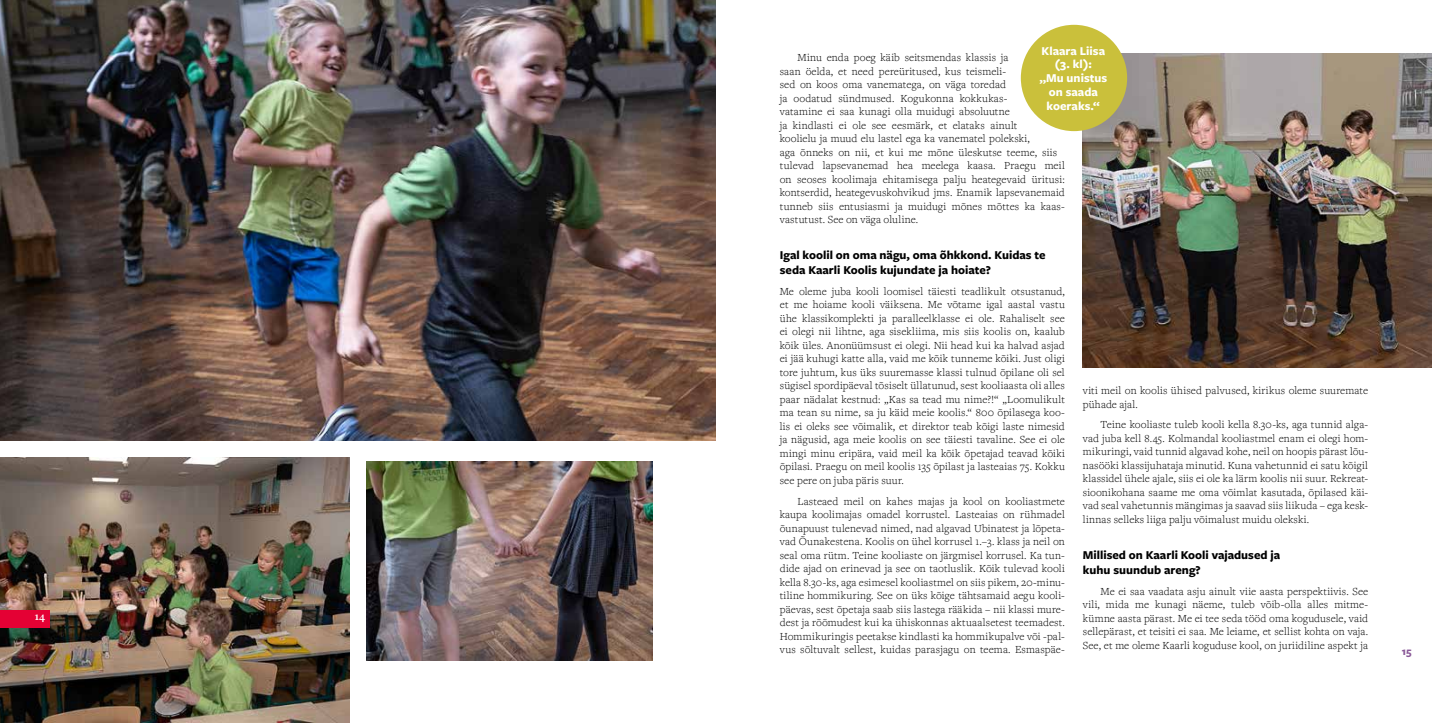
<style>
.page{position:relative;width:1432px;height:723px;background:#fff}
.page>*{position:absolute;margin:0;border:0;box-sizing:border-box;transform-origin:0 0}
.t1{font:700 12.5px/15px "Freight Sans Pro";color:#000}
.t2{font:700 12.5px/13.8px "Freight Sans Pro";color:#fff;text-align:center}
.t3{font:300 11.25px/13.5px "Freight Text Pro";letter-spacing:.01em;color:#000}
.t4{font:700 11.25px "Freight Sans Pro";color:#8a5998}
.t5{font:700 11.25px "Freight Text Pro";color:#fff}
</style>
<div class="page">
<img style="left:1082px;top:53px;width:349px;height:314px">
<img style="left:0;top:457px;width:349px;height:266px">
<div style="left:0;top:610px;width:50px;height:18px;background:#e40134"></div>
<img style="left:0;top:0;width:716px;height:441px">
<img style="left:367px;top:462px;width:285px;height:198px">
<div style="left:1020px;top:25px;width:107px;height:106px;background:#cac03b;border-radius:50%"></div>
<p class="t5" style="left:35px;top:609px;width:12px">14</p>
<p class="t2" style="left:1039px;top:43px;width:69px">Klaara Liisa (3. kl):<br>„Mu unistus on saada koeraks.“</p>
<p class="t3" style="left:780px;top:50px;width:287px;text-indent:18px">Minu enda poeg käib seitsmendas klassis ja<br>saan öelda, et need pereüritused, kus teismeli-<br>sed on koos oma vanematega, on väga toredad<br>ja oodatud sündmused. Kogukonna kokkukas-<br>vatamine ei saa kunagi olla muidugi absoluutne<br>ja kindlasti ei ole see eesmärk, et elataks ainult<br>koolielu ja muud elu lastel ega ka vanematel polekski,<br>aga õnneks on nii, et kui me mõne üleskutse teeme, siis tulevad lapsevanemad hea meelega kaasa. Praegu meil on seoses koolimaja ehitamisega palju heategevaid üritusi: kontserdid, heategevuskohvikud jms. Enamik lapsevanemaid tunneb siis entusiasmi ja muidugi mõnes mõttes ka kaas&shy;vastutust. See on väga oluline.</p>
<p class="t1" style="left:780px;top:247px;width:267px">Igal koolil on oma nägu, oma õhkkond. Kuidas te seda Kaarli Koolis kujundate ja hoiate?</p>
<p class="t3" style="left:780px;top:284px;width:287px;text-align:justify">Me oleme juba kooli loomisel täiesti teadlikult otsustanud, et me hoiame kooli väiksena. Me võtame igal aastal vastu ühe klassikomplekti ja paralleelklasse ei ole. Rahaliselt see ei olegi nii lihtne, aga sisekliima, mis siis koolis on, kaalub kõik üles. Anonüümsust ei olegi. Nii head kui ka halvad asjad ei jää kuhugi katte alla, vaid me kõik tunneme kõiki. Just oligi tore juhtum, kus üks suuremasse klassi tulnud õpilane oli sel sügisel spordipäeval tõsiselt üllatunud, sest kooliaasta oli alles paar nädalat kestnud: „Kas sa tead mu nime?!“ „Loomulikult ma tean su nime, sa ju käid meie koolis.“ 800 õpilasega koo&shy;lis ei oleks see võimalik, et direktor teab kõigi laste nimesid ja nägusid, aga meie koolis on see täiesti tavaline. See ei ole mingi minu eripära, vaid meil ka kõik õpetajad teavad kõiki õpilasi. Praegu on meil koolis 135 õpilast ja lasteaias 75. Kokku see pere on juba päris suur.</p>
<p class="t3" style="left:780px;top:494px;width:287px;text-align:justify;text-indent:18px">Lasteaed meil on kahes majas ja kool on kooliastmete kaupa koolimajas omadel korrustel. Lasteaias on rühmadel õunapuust tulenevad nimed, nad algavad Ubinatest ja lõpeta&shy;vad Õunakestena. Koolis on ühel korrusel 1.–3. klass ja neil on seal oma rütm. Teine kooliaste on järgmisel korrusel. Ka tun&shy;dide ajad on erinevad ja see on taotluslik. Kõik tulevad kooli kella 8.30-ks, aga esimesel kooliastmel on siis pikem, 20-minu&shy;tiline hommikuring. See on üks kõige tähtsamaid aegu kooli&shy;päevas, sest õpetaja saab siis lastega rääkida – nii klassi mure&shy;dest ja rõõmudest kui ka ühiskonnas aktuaalsetest teemadest.<br>Hommikuringis peetakse kindlasti ka hommikupalve või -pal&shy;vus sõltuvalt sellest, kuidas parasjagu on teema. Esmaspäe-</p>
<p class="t3" style="left:1082px;top:383px;width:287px">viti meil on koolis ühised palvused, kirikus oleme suuremate pühade ajal.</p>
<p class="t3" style="left:1082px;top:417px;width:287px;text-align:justify;text-indent:18px">Teine kooliaste tuleb kooli kella 8.30-ks, aga tunnid alga&shy;vad juba kell 8.45. Kolmandal kooliastmel enam ei olegi hom&shy;mikuringi, vaid tunnid algavad kohe, neil on hoopis pärast lõu&shy;nasööki klassijuhataja minutid. Kuna vahetunnid ei satu kõigil klassidel ühele ajale, siis ei ole ka lärm koolis nii suur. Rekreat&shy;sioonikohana saame me oma võimlat kasutada, õpilased käi&shy;vad seal vahetunnis mängimas ja saavad siis liikuda – ega kesk&shy;linnas selleks liiga palju võimalust muidu olekski.</p>
<p class="t1" style="left:1082px;top:547px;width:199px">Millised on Kaarli Kooli vajadused ja kuhu suundub areng?</p>
<p class="t3" style="left:1082px;top:584px;width:287px;text-indent:18px">Me ei saa vaadata asju ainult viie aasta perspektiivis. See vili, mida me kunagi näeme, tuleb võib-olla alles mitme--- kümne aasta pärast. Me ei tee seda tööd oma kogudusele, vaid sellepärast, et teisiti ei saa. Me leiame, et sellist kohta on vaja.<br>See, et me oleme Kaarli koguduse kool, on juriidiline aspekt ja</p>
<p class="t4" style="left:1401px;top:644px;width:11px">15</p>
</div>
